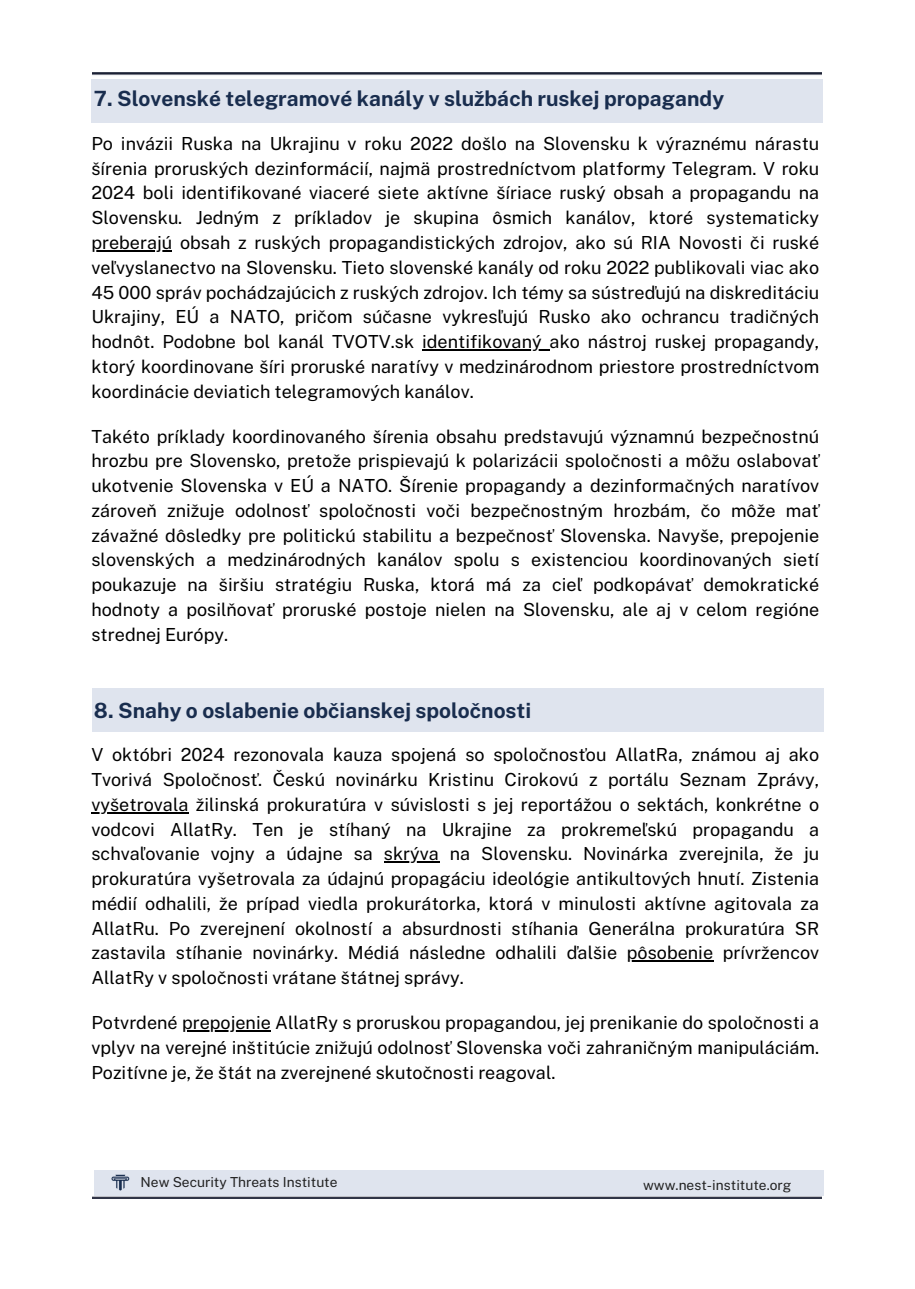
<style>
.page{position:relative;width:915px;height:1289px;background:#fff}
.page>*{position:absolute;margin:0;border:0;box-sizing:border-box;transform-origin:0 0}
.t1{font:700 21px "Public Sans";color:#192d4e}
.t2{font:18px/24.8px "Public Sans";color:#000;text-align:justify}
.t3{font:13.8px "Public Sans";color:#222}
</style>
<div class="page">
<img style="left:92px;top:72px;width:729px;height:1125px">
<div style="left:94px;top:1170px;width:729px;height:25px;background:#dfe4ee"></div>
<img style="left:111px;top:1174px;width:18px;height:15px">
<div style="left:91px;top:80px;width:732px;height:43px;background:#dfe4ee"></div>
<hr style="left:91px;top:250px;width:81px;height:1px;background:#000">
<hr style="left:422px;top:349px;width:127px;height:1px;background:#000">
<div style="left:93px;top:688px;width:731px;height:43px;background:#dfe4ee"></div>
<hr style="left:91px;top:811px;width:97px;height:2px;background:#000">
<hr style="left:384px;top:861px;width:55px;height:1px;background:#000">
<hr style="left:627px;top:960px;width:86px;height:1px;background:#000">
<hr style="left:182px;top:1030px;width:89px;height:1px;background:#000">
<h2 class="t1" style="left:94px;top:86px;width:631px">7. Slovenské telegramové kanály v službách ruskej propagandy</h2>
<h2 class="t2" style="left:91px;top:131px;width:729px">Po invázii Ruska na Ukrajinu v roku 2022 došlo na Slovensku k výraznému nárastu šírenia proruských dezinformácií, najmä prostredníctvom platformy Telegram. V roku 2024 boli identifikované viaceré siete aktívne šíriace ruský obsah a propagandu na Slovensku. Jedným z príkladov je skupina ôsmich kanálov, ktoré systematicky</h2>
<h2 class="t2" style="left:91px;top:230px;width:729px">preberajú obsah z ruských propagandistických zdrojov, ako sú RIA Novosti či ruské veľvyslanectvo na Slovensku. Tieto slovenské kanály od roku 2022 publikovali viac ako 45 000 správ pochádzajúcich z ruských zdrojov. Ich témy sa sústreďujú na diskreditáciu Ukrajiny, EÚ a NATO, pričom súčasne vykresľujú Rusko ako ochrancu tradičných hodnôt. Podobne bol kanál TVOTV.sk identifikovaný ako nástroj ruskej propagandy,</h2>
<h1 class="t2" style="left:91px;top:354px;width:729px">ktorý koordinovane šíri proruské naratívy v medzinárodnom priestore prostredníctvom koordinácie deviatich telegramových kanálov.</h1>
<h1 class="t2" style="left:91px;top:423px;width:729px">Takéto príklady koordinovaného šírenia obsahu predstavujú významnú bezpečnostnú hrozbu pre Slovensko, pretože prispievajú k polarizácii spoločnosti a môžu oslabovať ukotvenie Slovenska v EÚ a NATO. Šírenie propagandy a dezinformačných naratívov zároveň znižuje odolnosť spoločnosti voči bezpečnostným hrozbám, čo môže mať závažné dôsledky pre politickú stabilitu a bezpečnosť Slovenska. Navyše, prepojenie slovenských a medzinárodných kanálov spolu s existenciou koordinovaných sietí poukazuje na širšiu stratégiu Ruska, ktorá má za cieľ podkopávať demokratické hodnoty a posilňovať proruské postoje nielen na Slovensku, ale aj v celom regióne strednej Európy.</h1>
<p class="t1" style="left:94px;top:698px;width:439px">8. Snahy o oslabenie občianskej spoločnosti</p>
<h2 class="t2" style="left:91px;top:742px;width:729px">V októbri 2024 rezonovala kauza spojená so spoločnosťou AllatRa, známou aj ako<br>Tvorivá Spoločnosť. Českú novinárku Kristinu Cirokovú z portálu Seznam Zprávy,</h2>
<p class="t2" style="left:91px;top:791px;width:729px">vyšetrovala žilinská prokuratúra v súvislosti s jej reportážou o sektách, konkrétne o vodcovi AllatRy. Ten je stíhaný na Ukrajine za prokremeľskú propagandu a schvaľovanie vojny a údajne sa</p>
<p class="t2" style="left:91px;top:841px;width:729px;text-indent:292px">skrýva na Slovensku. Novinárka zverejnila, že ju prokuratúra vyšetrovala za údajnú propagáciu ideológie antikultových hnutí. Zistenia médií odhalili, že prípad viedla prokurátorka, ktorá v minulosti aktívne agitovala za AllatRu. Po zverejnení okolností a absurdnosti stíhania Generálna prokuratúra SR zastavila stíhanie novinárky. Médiá následne odhalili ďalšie</p>
<p class="t2" style="left:627px;top:940px;width:194px">pôsobenie prívržencov</p>
<p class="t2" style="left:91px;top:965px;width:374px">AllatRy v spoločnosti vrátane štátnej správy.</p>
<p class="t2" style="left:91px;top:1010px;width:729px">Potvrdené prepojenie AllatRy s proruskou propagandou, jej prenikanie do spoločnosti a</p>
<p class="t2" style="left:91px;top:1034px;width:729px">vplyv na verejné inštitúcie znižujú odolnosť Slovenska voči zahraničným manipuláciám.<br>Pozitívne je, že štát na zverejnené skutočnosti reagoval.</p>
<h1 class="t3" style="left:140px;top:1173px;width:199px">New Security Threats Institute</h1>
<p class="t3" style="left:643px;top:1176px;width:150px">www.nest-institute.org</p>
</div>
